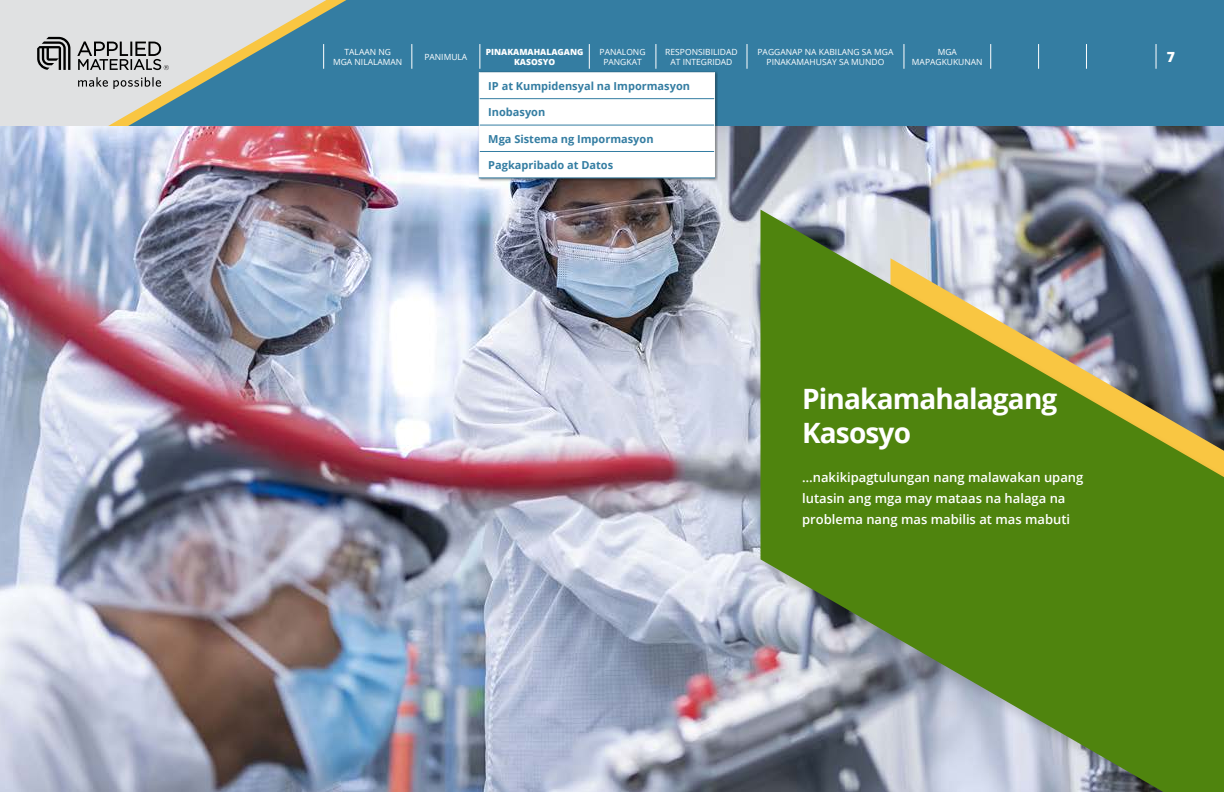
<style>
.page{position:relative;width:1224px;height:792px;background:#fff}
.page>*{position:absolute;margin:0;border:0;box-sizing:border-box;transform-origin:0 0}
.t1{font:700 28px/33.6px "Open Sans";letter-spacing:-.03em;color:#fff}
.t2{font:800 14px "Open Sans";color:#fff}
.t3{font:600 13px/21px "Open Sans";color:#fff}
.t4{font:700 11px "Open Sans";color:#347da2}
.t5{font:8.5px/10.2px "Open Sans";color:#fff;text-align:center}
.t6{font:800 8.5px/10.2px "Open Sans";color:#fff;text-align:center}
</style>
<div class="page">
<div style="left:0;top:0;width:1224px;height:126px;background:#347da2"></div>
<svg style="left:0;top:0;width:333px;height:126px;fill:#e0e1e2"></svg>
<svg style="left:78px;top:77px;width:83px;height:12px"></svg>
<svg style="left:37px;top:37px;width:33px;height:33px"></svg>
<svg style="left:77px;top:41px;width:92px;height:29px"></svg>
<img style="left:0;top:126px;width:1224px;height:666px">
<svg style="left:760px;top:210px;width:464px;height:582px;fill:#4f840e"></svg>
<div style="left:477px;top:71px;width:241px;height:111px;background:#000;opacity:.4"></div>
<hr style="left:479px;top:178px;width:236px;height:1px;background:#347da2">
<svg style="left:323px;top:44px;width:1px;height:25px"></svg>
<svg style="left:412px;top:44px;width:1px;height:25px"></svg>
<svg style="left:479px;top:44px;width:236px;height:134px"></svg>
<svg style="left:747px;top:44px;width:1px;height:25px"></svg>
<svg style="left:904px;top:44px;width:1px;height:25px"></svg>
<svg style="left:990px;top:44px;width:1px;height:25px"></svg>
<svg style="left:1038px;top:44px;width:1px;height:25px"></svg>
<svg style="left:1086px;top:44px;width:1px;height:25px"></svg>
<svg style="left:1156px;top:44px;width:1px;height:25px"></svg>
<p class="t5" style="left:333px;top:46px;width:71px">TALAAN NG<br>MGA NILALAMAN</p>
<p class="t5" style="left:424px;top:51px;width:44px">PANIMULA</p>
<p class="t6" style="left:486px;top:46px;width:99px">PINAKAMAHALAGANG<br>KASOSYO</p>
<p class="t5" style="left:600px;top:46px;width:47px">PANALONG<br>PANGKAT</p>
<p class="t5" style="left:665px;top:46px;width:74px">RESPONSIBILIDAD<br>AT INTEGRIDAD</p>
<p class="t5" style="left:758px;top:46px;width:137px">PAGGANAP NA KABILANG SA MGA<br>PINAKAMAHUSAY SA MUNDO</p>
<p class="t5" style="left:912px;top:46px;width:72px">MGA<br>MAPAGKUKUNAN</p>
<p class="t4" style="left:488px;top:78px;width:203px">IP at Kumpidensyal na Impormasyon</p>
<p class="t4" style="left:488px;top:104px;width:59px">Inobasyon</p>
<p class="t4" style="left:488px;top:131px;width:167px">Mga Sistema ng Impormasyon</p>
<p class="t4" style="left:488px;top:157px;width:126px">Pagkapribado at Datos</p>
<h2 class="t2" style="left:1167px;top:46px;width:10px">7</h2>
<h1 class="t1" style="left:802px;top:382px;width:257px">Pinakamahalagang<br>Kasosyo</h1>
<h3 class="t3" style="left:802px;top:466px;width:283px">…nakikipagtulungan nang malawakan upang lutasin ang mga may mataas na halaga na problema nang mas mabilis at mas mabuti</h3>
</div>
